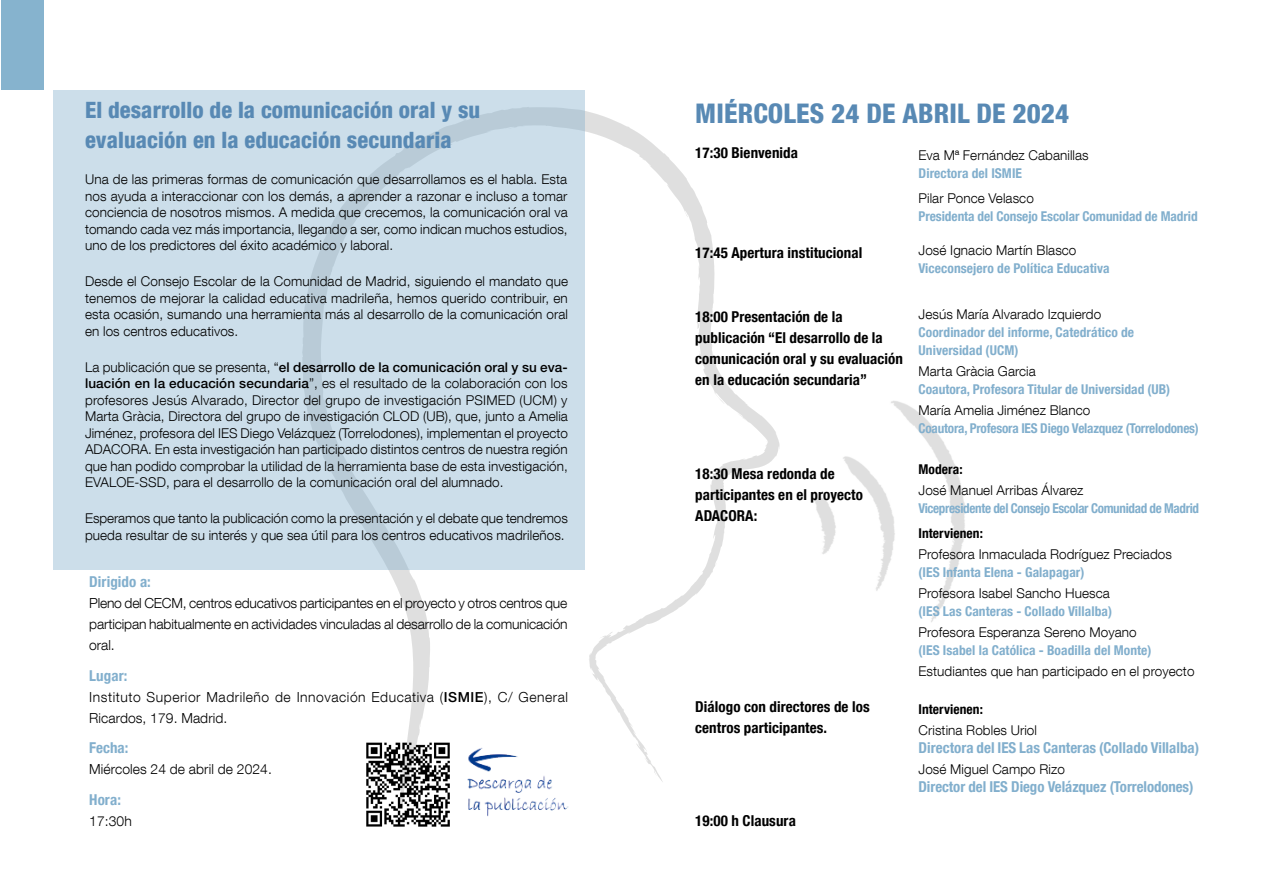
<style>
.page{position:relative;width:1263px;height:893px;background:#fff}
.page>*{position:absolute;margin:0;border:0;box-sizing:border-box;transform-origin:0 0}
.t1{font:800 condensed 27px "Helvetica Neue LT Com";letter-spacing:.005em;color:#5889b4}
.t2{font:800 condensed 22.5px/30px "Helvetica Neue LT Com";letter-spacing:.005em;color:#5889b4}
.t3{font:700 condensed 15px/21px "Helvetica Neue LT Com";letter-spacing:.005em;color:#000}
.t4{font:700 condensed 15px "Helvetica Neue LT Com";color:#82afcd}
.t5{font:300 13.8px/21px "Helvetica Neue LT Com";letter-spacing:.005em;color:#000;text-align:justify}
.t6{font:300 13.8px/21px "Helvetica Neue LT Com";letter-spacing:.04em;color:#000}
.t7{font:300 13.5px/16.5px "Helvetica Neue LT Com";letter-spacing:.005em;color:#000;text-align:justify}
.t8{font:700 condensed 13.5px/18px "Helvetica Neue LT Com";color:#82afcd}
.t9{font:500 13.5px "Helvetica Neue LT Std";letter-spacing:.005em;color:#000}
.t10{font:700 condensed 13.5px "Helvetica Neue LT Com";letter-spacing:-.025em;color:#82afcd}
.t11{font:700 condensed 13.5px "Helvetica Neue LT Com";letter-spacing:.005em;color:#000}
.s1{font-family:"Helvetica Neue LT Com";font-weight:300}
.s2{font-family:"Helvetica Neue LT Std";font-weight:500}
</style>
<div class="page">
<img style="left:814px;top:401px;width:151px;height:221px">
<svg style="left:389px;top:111px;width:390px;height:671px"></svg>
<div style="left:1px;top:1px;width:42px;height:89px;background:#86b3ce"></div>
<div style="left:53px;top:90px;width:532px;height:480px;background:#ccdeea"></div>
<img style="left:366px;top:739px;width:85px;height:88px">
<img style="left:457px;top:738px;width:114px;height:79px">
<h2 class="t2" style="left:85px;top:95px;width:397px">El desarrollo de la comunicación oral y su evaluación en la educación secundaria</h2>
<p class="t7" style="left:85px;top:171px;width:484px">Una de las primeras formas de comunicación que desarrollamos es el habla. Esta nos ayuda a interaccionar con los demás, a aprender a razonar e incluso a tomar conciencia de nosotros mismos. A medida que crecemos, la comunicación oral va tomando cada vez más importancia, llegando a ser, como indican muchos estudios, uno de los predictores del éxito académico y laboral.</p>
<p class="t7" style="left:85px;top:273px;width:484px">Desde el Consejo Escolar de la Comunidad de Madrid, siguiendo el mandato que tenemos de mejorar la calidad educativa madrileña, hemos querido contribuir, en esta ocasión, sumando una herramienta más al desarrollo de la comunicación oral en los centros educativos.</p>
<p class="t9" style="left:85px;top:359px;width:484px"><span class="s1">La publicación que se presenta, “</span>el desarrollo de la comunicación oral y su eva-</p>
<p class="t7" style="left:85px;top:375px;width:484px"><span class="s2">luación en la educación secundaria</span>”, es el resultado de la colaboración con los profesores Jesús Alvarado, Director del grupo de investigación PSIMED (UCM) y Marta Gràcia, Directora del grupo de investigación CLOD (UB), que, junto a Amelia Jiménez, profesora del IES Diego Velázquez (Torrelodones), implementan el proyecto ADACORA. En esta investigación han participado distintos centros de nuestra región que han podido comprobar la utilidad de la herramienta base de esta investigación, EVALOE-SSD, para el desarrollo de la comunicación oral del alumnado.</p>
<p class="t7" style="left:85px;top:510px;width:484px">Esperamos que tanto la publicación como la presentación y el debate que tendremos pueda resultar de su interés y que sea útil para los centros educativos madrileños.</p>
<p class="t4" style="left:89px;top:573px;width:63px">Dirigido a:</p>
<p class="t5" style="left:89px;top:592px;width:480px">Pleno del CECM, centros educativos participantes en el proyecto y otros centros que participan habitualmente en actividades vinculadas al desarrollo de la comunicación oral.</p>
<p class="t4" style="left:89px;top:666px;width:40px">Lugar:</p>
<p class="t6" style="left:89px;top:686px;width:480px">Instituto Superior Madrileño de Innovación Educativa (<span class="s2">ISMIE</span>), C/ General<br>Ricardos, 179. Madrid.</p>
<p class="t4" style="left:89px;top:739px;width:41px">Fecha:</p>
<p class="t5" style="left:89px;top:759px;width:184px">Miércoles 24 de abril de 2024.</p>
<p class="t4" style="left:89px;top:791px;width:33px">Hora:</p>
<p class="t5" style="left:89px;top:810px;width:44px">17:30h</p>
<h1 class="t1" style="left:695px;top:97px;width:375px">MIÉRCOLES 24 DE ABRIL DE 2024</h1>
<p class="t3" style="left:695px;top:143px;width:104px">17:30 Bienvenida</p>
<p class="t3" style="left:695px;top:242px;width:168px">17:45 Apertura institucional</p>
<p class="t3" style="left:695px;top:306px;width:209px">18:00 Presentación de la publicación “El desarrollo de la comunicación oral y su evaluación en la educación secundaria”</p>
<p class="t3" style="left:695px;top:463px;width:169px">18:30 Mesa redonda de participantes en el proyecto<br>ADACORA:</p>
<p class="t3" style="left:695px;top:696px;width:176px">Diálogo con directores de los centros participantes.</p>
<p class="t3" style="left:695px;top:810px;width:102px">19:00 h Clausura</p>
<p class="t7" style="left:918px;top:146px;width:172px">Eva Mª Fernández Cabanillas</p>
<p class="t8" style="left:918px;top:164px;width:105px">Directora del ISMIE</p>
<p class="t7" style="left:918px;top:189px;width:117px">Pilar Ponce Velasco</p>
<p class="t8" style="left:918px;top:207px;width:281px">Presidenta del Consejo Escolar Comunidad de Madrid</p>
<p class="t7" style="left:918px;top:241px;width:159px">José Ignacio Martín Blasco</p>
<p class="t8" style="left:918px;top:259px;width:193px">Viceconsejero de Política Educativa</p>
<p class="t7" style="left:918px;top:306px;width:184px">Jesús María Alvarado Izquierdo</p>
<p class="t8" style="left:918px;top:323px;width:217px">Coordinador del informe, Catedrático de<br>Universidad (UCM)</p>
<p class="t7" style="left:918px;top:363px;width:119px">Marta Gràcia Garcia</p>
<p class="t8" style="left:918px;top:380px;width:253px">Coautora, Profesora Titular de Universidad (UB)</p>
<p class="t7" style="left:918px;top:402px;width:173px">María Amelia Jiménez Blanco</p>
<p class="t8" style="left:918px;top:419px;width:282px">Coautora, Profesora IES Diego Velazquez (Torrelodones)</p>
<p class="t11" style="left:918px;top:461px;width:46px">Modera:</p>
<p class="t7" style="left:918px;top:481px;width:167px">José Manuel Arribas Álvarez</p>
<p class="t10" style="left:918px;top:500px;width:282px">Vicepresidente del Consejo Escolar Comunidad de Madrid</p>
<p class="t11" style="left:918px;top:525px;width:66px">Intervienen:</p>
<p class="t7" style="left:918px;top:545px;width:255px">Profesora Inmaculada Rodríguez Preciados</p>
<p class="t8" style="left:918px;top:563px;width:167px">(IES Infanta Elena - Galapagar)</p>
<p class="t7" style="left:918px;top:584px;width:193px">Profesora Isabel Sancho Huesca</p>
<p class="t8" style="left:918px;top:602px;width:195px">(IES Las Canteras - Collado Villalba)</p>
<p class="t7" style="left:918px;top:623px;width:220px">Profesora Esperanza Sereno Moyano</p>
<p class="t8" style="left:918px;top:641px;width:235px">(IES Isabel la Católica - Boadilla del Monte)</p>
<p class="t7" style="left:918px;top:662px;width:277px">Estudiantes que han participado en el proyecto</p>
<p class="t11" style="left:918px;top:701px;width:66px">Intervienen:</p>
<p class="t7" style="left:918px;top:721px;width:120px">Cristina Robles Uriol</p>
<p class="t4" style="left:918px;top:738px;width:282px">Directora del IES Las Canteras (Collado Villalba)</p>
<p class="t7" style="left:918px;top:760px;width:148px">José Miguel Campo Rizo</p>
<p class="t4" style="left:918px;top:777px;width:276px">Director del IES Diego Velázquez (Torrelodones)</p>
</div>
